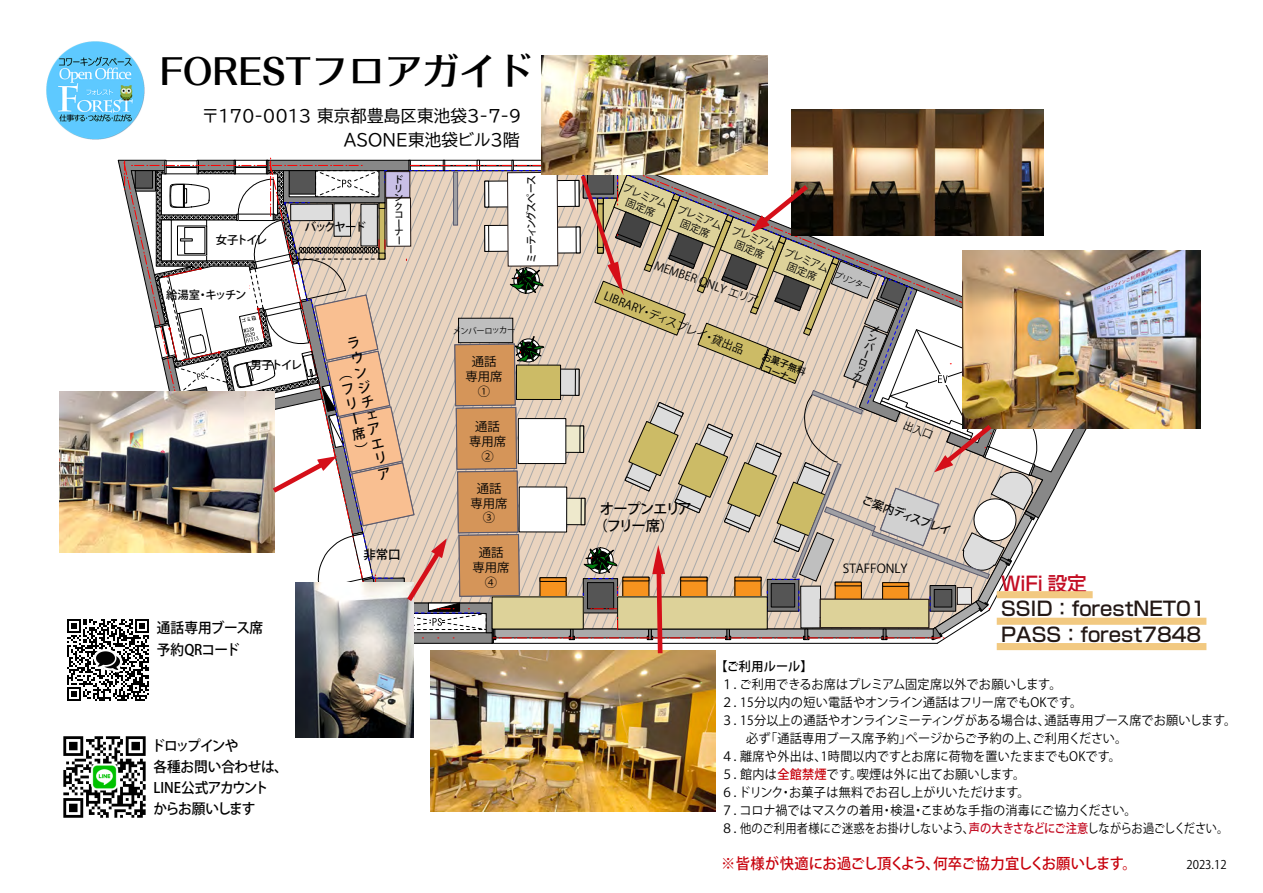
<style>
.page{position:relative;width:1263px;height:893px;background:#fff}
.page>*{position:absolute;margin:0;border:0;box-sizing:border-box;transform-origin:0 0}
.t1{font:37.05px "T Motoya Aporo W4 90 msp RKSJ H";color:#000}
.t2{font:500 19.5px/25.5px "Shin Go Pro";color:#231815}
.t3{font:500 19.5px "Shin Go Pro";color:#c30d23}
.t4{font:16.5px/24px "BIZ UDP Gothic";letter-spacing:.01em;color:#000;text-align:right}
.t5{font:500 15px "Koz Go Pr 6 N";letter-spacing:-.035em;color:#c7000b;scale:.95 1}
.t6{font:500 14.4px/21px "Koz Go Pr 6 N";letter-spacing:-.05em;color:#000;scale:.95 1}
.t7{font:500 14.4px/21.6px "Koz Go Pr 6 N";letter-spacing:-.02em;color:#000;scale:.95 1}
.t8{font:500 14.4px/17.2px "Koz Go Pr 6 N";letter-spacing:-.09em;color:#000}
.t9{font:500 13.35px/14.9px "Koz Go Pr 6 N";color:#000;text-align:justify}
.t10{font:12.75px/18px "Koz Go Pr 6 N";letter-spacing:.015em;color:#000;scale:.95 1}
.t11{font:500 12.75px "Koz Go Pr 6 N";letter-spacing:.015em;color:#000;scale:.95 1}
.t12{font:12.3px/14.9px "Koz Go Pr 6 N";color:#000;text-align:center}
.t13{font:500 12.3px "Koz Go Pr 6 N";color:#000}
.t14{font:12px "Koz Go Pr 6 N";color:#000;scale:.95 1}
.t15{font:500 11.25px "Koz Go Pr 6 N";letter-spacing:-.13em;color:#000}
.t16{font:11.25px "Koz Go Pr 6 N";color:#000}
.t17{font:10.35px/12.3px "Koz Go Pr 6 N";color:#000;text-align:center}
.t18{font:500 10.35px "Koz Go Pr 6 N";letter-spacing:-.105em;color:#000;scale:.95 1}
.t19{font:500 9.3px/8.7px "Koz Go Pr 6 N";color:#000;text-align:justify}
.t20{font:8.25px "Koz Go Pr 6 N";letter-spacing:-.04em;color:#000}
.s1{font-weight:500;color:#c7000b}
.s2{font-weight:500;color:#c30d23}
</style>
<div class="page">
<img style="left:791px;top:109px;width:252px;height:49px">
<img style="left:59px;top:391px;width:58px;height:161px">
<img style="left:295px;top:654px;width:119px;height:84px">
<img style="left:1117px;top:250px;width:83px;height:179px">
<img style="left:430px;top:654px;width:286px;height:157px">
<img style="left:46px;top:42px;width:98px;height:97px">
<img style="left:541px;top:55px;width:227px;height:103px">
<img style="left:67px;top:619px;width:82px;height:82px">
<img style="left:63px;top:736px;width:83px;height:82px">
<div style="left:997px;top:643px;width:209px;height:7px;background:#f2c981"></div>
<div style="left:997px;top:618px;width:209px;height:7px;background:#f2c981"></div>
<img style="left:117px;top:158px;width:1000px;height:496px">
<h1 class="t1" style="left:160px;top:52px;width:375px">FORESTフロアガイド</h1>
<p class="t4" style="left:202px;top:103px;width:321px">〒170-0013 東京都豊島区東池袋3-7-9<br>ASONE東池袋ビル3階</p>
<p class="t19" style="left:393px;top:175px;width:6px;rotate:-1deg">ドリンクコーナー</p>
<p class="t18" style="left:526px;top:263px;width:94px;rotate:-90deg">ミーティングスペース</p>
<p class="t15" style="left:305px;top:221px;width:63px">バックヤード</p>
<p class="t15" style="left:216px;top:234px;width:53px">女子トイレ</p>
<p class="t15" style="left:166px;top:289px;width:82px">給湯室・キッチン</p>
<p class="t15" style="left:251px;top:359px;width:53px">男子トイレ</p>
<p class="t7" style="left:157px;top:618px;width:113px">通話専用ブース席予約QRコード</p>
<p class="t6" style="left:152px;top:736px;width:145px">ドロップインや<br>各種お問い合わせは、<br>LINE公式アカウント<br>からお願いします</p>
<p class="t9" style="left:346px;top:337px;width:9px;rotate:-13deg">ラウンジチェアエリア</p>
<p class="t9" style="left:336px;top:368px;width:8px;line-height:15.5px;rotate:-13deg">（フリー席）</p>
<p class="t13" style="left:364px;top:548px;width:39px">非常口</p>
<p class="t20" style="left:453px;top:326px;width:64px">メンバーロッカー</p>
<p class="t12" style="left:466px;top:355px;width:39px">通話専用席<br>①</p>
<p class="t12" style="left:469px;top:420px;width:39px">通話専用席<br>②</p>
<p class="t12" style="left:471px;top:481px;width:39px">通話専用席<br>③</p>
<p class="t12" style="left:473px;top:546px;width:39px">通話専用席<br>④</p>
<p class="t17" style="left:625px;top:181px;width:49px;rotate:22deg">プレミアム固定席</p>
<p class="t17" style="left:680px;top:203px;width:49px;rotate:22deg">プレミアム固定席</p>
<p class="t17" style="left:734px;top:224px;width:49px;rotate:22deg">プレミアム固定席</p>
<p class="t17" style="left:787px;top:246px;width:49px;rotate:22deg">プレミアム固定席</p>
<p class="t16" style="left:657px;top:259px;width:111px;rotate:19deg">MEMBER ONLY エリア</p>
<p class="t20" style="left:836px;top:270px;width:40px;rotate:21deg">プリンター</p>
<p class="t16" style="left:607px;top:289px;width:151px;rotate:22deg">LIBRARY・ディスプレイ・貸出品</p>
<p class="t19" style="left:872px;top:325px;width:6px;line-height:8.2px;rotate:21deg">メンバーロッカ</p>
<p class="t19" style="left:765px;top:350px;width:48px;line-height:11.1px;text-align:center;rotate:22deg">お菓子無料コーナー</p>
<p class="t8" style="left:594px;top:500px;width:100px;text-indent:6px">オープンエリア（フリー席）</p>
<p class="t15" style="left:864px;top:493px;width:95px;rotate:20deg">ご案内ディスプレイ</p>
<p class="t12" style="left:843px;top:561px;width:66px">STAFFONLY</p>
<h2 class="t3" style="left:1001px;top:567px;width:87px">WiFi 設定</h2>
<h2 class="t2" style="left:1001px;top:594px;width:206px">SSID：forestNET01<br>PASS：forest7848</h2>
<p class="t11" style="left:715px;top:659px;width:104px">【ご利用ルール】</p>
<p class="t10" style="left:721px;top:675px;width:544px">１．ご利用できるお席はプレミアム固定席以外でお願いします。<br>２．15分以内の短い電話やオンライン通話はフリー席でもOKです。<br>３．15分以上の通話やオンラインミーティングがある場合は、通話専用ブース席でお願いします。　　必ず「通話専用ブース席予約」ページからご予約の上、ご利用ください。<br>４．離席や外出は、1時間以内ですとお席に荷物を置いたままでもOKです。<br>５．館内は<span class="s1">全館禁煙</span>です。喫煙は外に出てお願いします。<br>６．ドリンク・お菓子は無料でお召し上がりいただけます。<br>７．コロナ禍ではマスクの着用・検温・こまめな手指の消毒にご協力ください。<br>８．他のご利用者様にご迷惑をお掛けしないよう、<span class="s2">声の大きさなどにご注意</span>しながらお過ごしください。</p>
<p class="t5" style="left:721px;top:855px;width:439px">※皆様が快適にお過ごし頂くよう、何卒ご協力宜しくお願いします。</p>
<p class="t14" style="left:1186px;top:858px;width:44px">2023.12</p>
</div>
